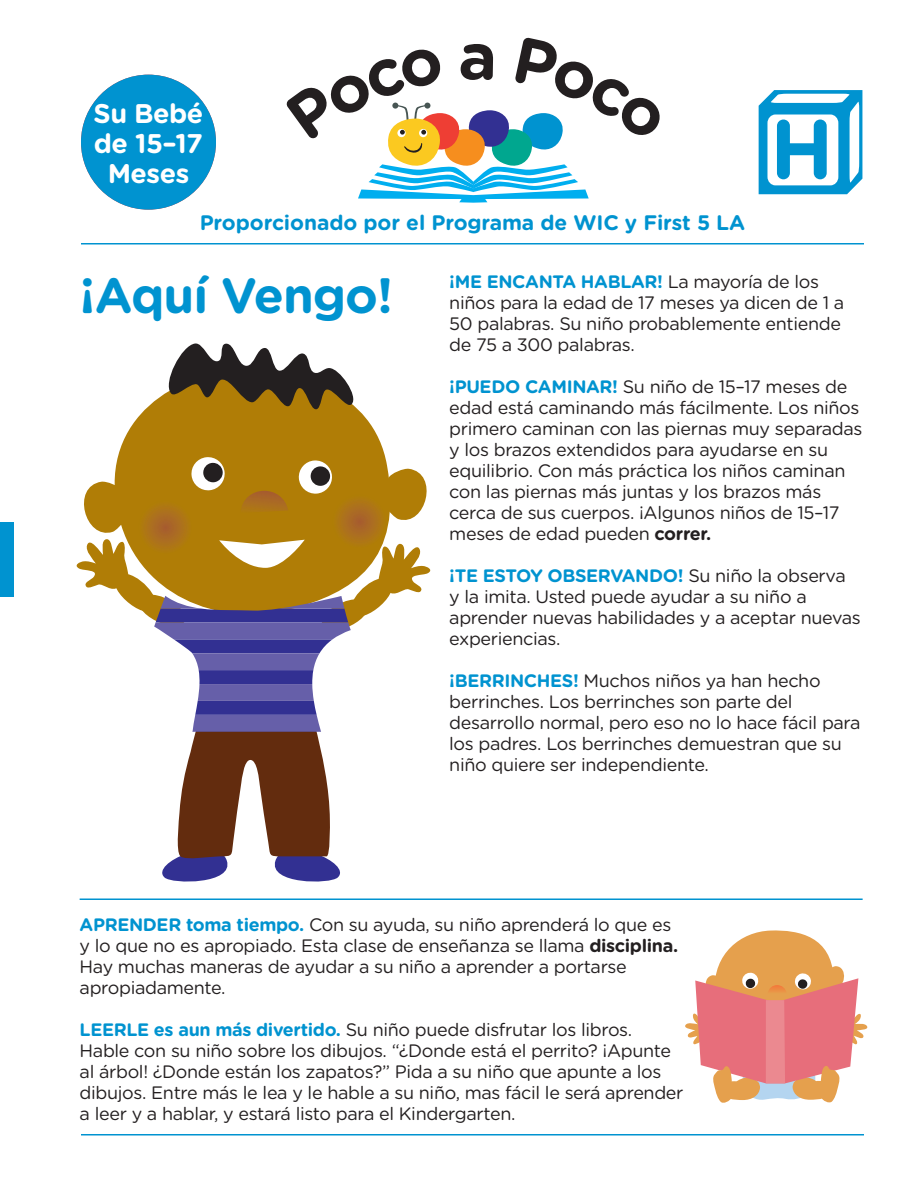
<style>
.page{position:relative;width:918px;height:1188px;background:#fff}
.page>*{position:absolute;margin:0;border:0;box-sizing:border-box;transform-origin:0 0}
.t1{font:700 84px "Gotham Rounded";color:#0093d0}
.t2{font:700 49.5px "Gotham Rounded";letter-spacing:-.02em;color:#0093d0}
.t3{font:700 27px/30px "Gotham Rounded";letter-spacing:-.02em;color:#fff}
.t4{font:700 21px "Gotham Rounded";letter-spacing:-.005em;color:#0093d0}
.t5{font:700 19.5px/28.5px "Gotham Rounded";letter-spacing:-.02em;color:#fff;text-align:center}
.t6{font:18px/21px "Gotham Rounded";letter-spacing:-.02em;color:#231f20}
.s1{font-weight:700;color:#0093d0}
.s2{font-weight:700}
</style>
<div class="page">
<hr style="left:81px;top:243px;width:783px;height:1px;background:#0093d0">
<svg style="left:287px;top:38px;width:373px;height:165px"></svg>
<svg style="left:759px;top:90px;width:103px;height:104px"></svg>
<div style="left:81px;top:75px;width:135px;height:135px;background:#0093d0;border-radius:50%"></div>
<hr style="left:81px;top:1134px;width:783px;height:2px;background:#0093d0">
<div style="left:0;top:522px;width:14px;height:74px;background:#0093d0"></div>
<hr style="left:80px;top:898px;width:783px;height:2px;background:#0093d0">
<svg style="left:118px;top:395px;width:267px;height:61px;background:#bb8f29"></svg>
<svg style="left:162px;top:343px;width:197px;height:67px"></svg>
<svg style="left:77px;top:456px;width:353px;height:426px"></svg>
<svg style="left:685px;top:930px;width:182px;height:173px"></svg>
<p class="t3" style="left:94px;top:97px;width:111px">Su Bebé de 15–17</p>
<p class="t3" style="left:108px;top:157px;width:83px">Meses</p>
<p class="t5" style="left:88px;top:100px;width:122px">Sus últimas<br>Semanas del<br>Embarazo</p>
<p class="t4" style="left:200px;top:207px;width:547px">Proporcionado por el Programa de WIC y First 5 LA</p>
<p class="t1" style="left:770px;top:88px;width:65px">H</p>
<p class="t2" style="left:80px;top:260px;width:315px">¡Aquí Vengo!</p>
<p class="t6" style="left:449px;top:271px;width:397px"><span class="s1">¡ME ENCANTA HABLAR!</span> La mayoría de los niños para la edad de 17 meses ya dicen de 1 a 50 palabras. Su niño probablemente entiende de 75 a 300 palabras.</p>
<p class="t6" style="left:449px;top:376px;width:415px"><span class="s1">¡PUEDO CAMINAR!</span> Su niño de 15–17 meses de edad está caminando más fácilmente. Los niños primero caminan con las piernas muy separadas y los brazos extendidos para ayudarse en su equilibrio. Con más práctica los niños caminan con las piernas más juntas y los brazos más cerca de sus cuerpos. ¡Algunos niños de 15–17 meses de edad pueden <span class="s2">correr.</span></p>
<p class="t6" style="left:449px;top:565px;width:413px"><span class="s1">¡TE ESTOY OBSERVANDO!</span> Su niño la observa<br>y la imita. Usted puede ayudar a su niño a aprender nuevas habilidades y a aceptar nuevas experiencias.</p>
<p class="t6" style="left:449px;top:670px;width:413px"><span class="s1">¡BERRINCHES!</span> Muchos niños ya han hecho berrinches. Los berrinches son parte del desarrollo normal, pero eso no lo hace fácil para los padres. Los berrinches demuestran que su niño quiere ser independiente.</p>
<p class="t6" style="left:80px;top:913px;width:600px"><span class="s1">APRENDER toma tiempo.</span> Con su ayuda, su niño aprenderá lo que es y lo que no es apropiado. Esta clase de enseñanza se llama <span class="s2">disciplina.<br></span>Hay muchas maneras de ayudar a su niño a aprender a portarse apropiadamente.</p>
<p class="t6" style="left:80px;top:1018px;width:605px"><span class="s1">LEERLE es aun más divertido.</span> Su niño puede disfrutar los libros.<br>Hable con su niño sobre los dibujos. “¿Donde está el perrito? ¡Apunte al árbol! ¿Donde están los zapatos?” Pida a su niño que apunte a los dibujos. Entre más le lea y le hable a su niño, mas fácil le será aprender a leer y a hablar, y estará listo para el Kindergarten.</p>
</div>
